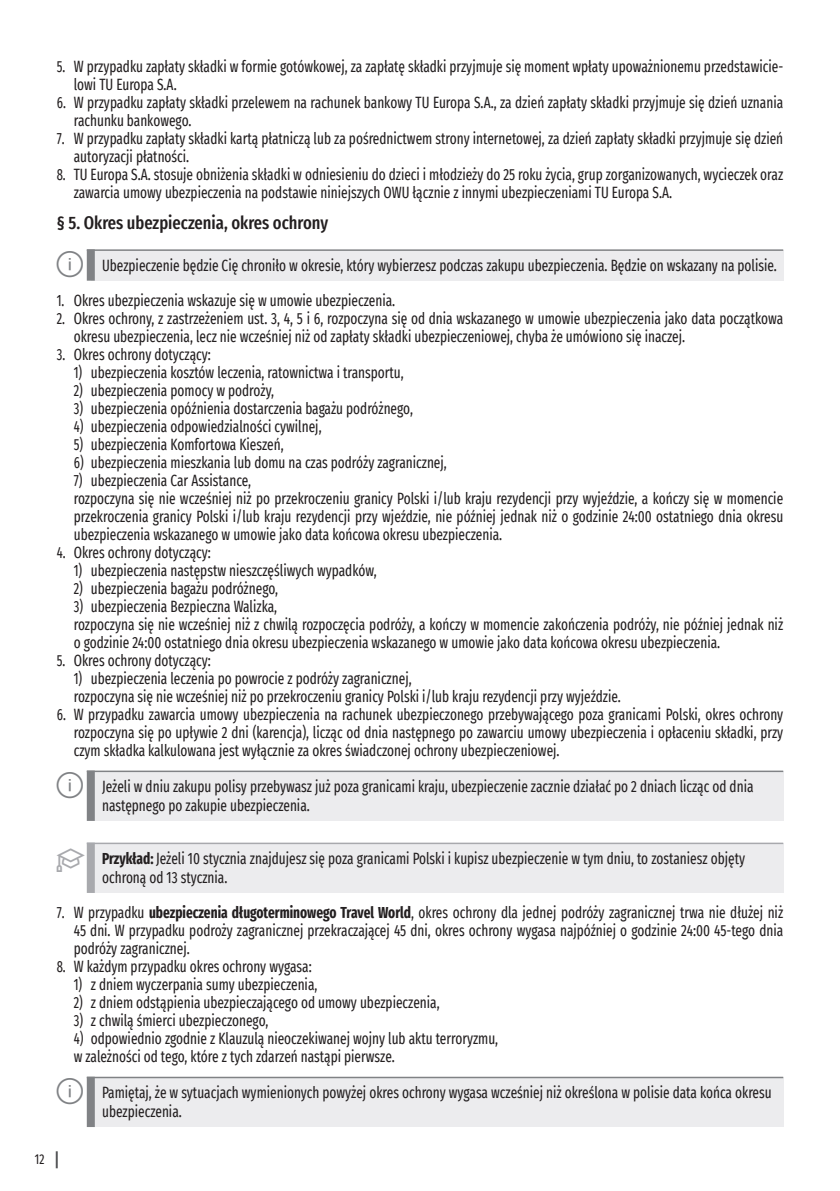
<style>
.page{position:relative;width:840px;height:1191px;background:#fff}
.page>*{position:absolute;margin:0;border:0;box-sizing:border-box;transform-origin:0 0}
.Paragraf{font:500 extra-condensed 18px "Fira Sans";color:#231f20}
.t1{font:extra-condensed 16px/18px "Fira Sans";color:#231f20;scale:.85 1}
.t2{font:extra-condensed 16px/18px "Fira Sans";color:#231f20;scale:.9 1}
.t3{font:extra-condensed 14px "Fira Sans";color:#231f20;scale:.9 1}
.s1{font-family:"Segoe MDL2 Assets";font-stretch:normal;font-size:28px;color:#a8a9ad}
.s2{font-weight:700}
</style>
<div class="page">
<svg style="left:56px;top:1151px;width:2px;height:17px"></svg>
<div style="left:91px;top:250px;width:691px;height:31px;background:#ececee"></div>
<div style="left:87px;top:249px;width:8px;height:32px;background:#808285"></div>
<hr style="left:87px;top:249px;width:695px;height:2px;background:#808285">
<div style="left:91px;top:771px;width:691px;height:50px;background:#ececee"></div>
<div style="left:87px;top:770px;width:8px;height:51px;background:#808285"></div>
<hr style="left:87px;top:770px;width:695px;height:2px;background:#808285">
<div style="left:91px;top:843px;width:691px;height:50px;background:#ececee"></div>
<div style="left:87px;top:842px;width:8px;height:51px;background:#a8a9ad"></div>
<hr style="left:87px;top:842px;width:695px;height:2px;background:#a8a9ad">
<div style="left:91px;top:1077px;width:691px;height:50px;background:#ececee"></div>
<div style="left:87px;top:1076px;width:8px;height:51px;background:#808285"></div>
<hr style="left:87px;top:1076px;width:695px;height:2px;background:#808285">
<p class="t1" style="left:74px;top:57px;width:835px;text-indent:-17px">5. W przypadku zapłaty składki w formie gotówkowej, za zapłatę składki przyjmuje się moment wpłaty upoważnionemu przedstawicie&shy;lowi TU Europa S.A.</p>
<p class="t1" style="left:74px;top:93px;width:835px;text-indent:-17px">6. W przypadku zapłaty składki przelewem na rachunek bankowy TU Europa S.A., za dzień zapłaty składki przyjmuje się dzień uznania rachunku bankowego.</p>
<p class="t1" style="left:74px;top:129px;width:835px;text-indent:-17px">7. W przypadku zapłaty składki kartą płatniczą lub za pośrednictwem strony internetowej, za dzień zapłaty składki przyjmuje się dzień autoryzacji płatności.</p>
<p class="t1" style="left:74px;top:165px;width:835px;text-indent:-17px">8. TU Europa S.A. stosuje obniżenia składki w odniesieniu do dzieci i młodzieży do 25 roku życia, grup zorganizowanych, wycieczek oraz zawarcia umowy ubezpieczenia na podstawie niniejszych OWU łącznie z innymi ubezpieczeniami TU Europa S.A.</p>
<p class="Paragraf" style="left:57px;top:208px;width:273px">§ 5. Okres ubezpieczenia, okres ochrony</p>
<p class="t2" style="left:102px;top:256px;width:750px">Ubezpieczenie będzie Cię chroniło w okresie, który wybierzesz podczas zakupu ubezpieczenia. Będzie on wskazany na polisie.</p>
<p class="t1" style="left:57px;top:291px;width:399px">1. Okres ubezpieczenia wskazuje się w umowie ubezpieczenia.</p>
<p class="t1" style="left:74px;top:309px;width:835px;text-indent:-17px">2. Okres ochrony, z zastrzeżeniem ust. 3, 4, 5 i 6, rozpoczyna się od dnia wskazanego w umowie ubezpieczenia jako data początkowa okresu ubezpieczenia, lecz nie wcześniej niż od zapłaty składki ubezpieczeniowej, chyba że umówiono się inaczej.</p>
<p class="t1" style="left:57px;top:345px;width:183px">3. Okres ochrony dotyczący:</p>
<p class="t1" style="left:74px;top:363px;width:389px">1) ubezpieczenia kosztów leczenia, ratownictwa i transportu,</p>
<p class="t1" style="left:74px;top:381px;width:237px">2) ubezpieczenia pomocy w podroży,</p>
<p class="t1" style="left:74px;top:399px;width:400px">3) ubezpieczenia opóźnienia dostarczenia bagażu podróżnego,</p>
<p class="t1" style="left:74px;top:417px;width:293px">4) ubezpieczenia odpowiedzialności cywilnej,</p>
<p class="t1" style="left:74px;top:435px;width:248px">5) ubezpieczenia Komfortowa Kieszeń,</p>
<p class="t1" style="left:74px;top:453px;width:440px">6) ubezpieczenia mieszkania lub domu na czas podróży zagranicznej,</p>
<p class="t1" style="left:74px;top:471px;width:210px">7) ubezpieczenia Car Assistance,</p>
<p class="t2" style="left:74px;top:489px;width:789px;text-align:justify">rozpoczyna się nie wcześniej niż po przekroczeniu granicy Polski i/lub kraju rezydencji przy wyjeździe, a kończy się w momencie przekroczenia granicy Polski i/lub kraju rezydencji przy wjeździe, nie później jednak niż o godzinie 24:00 ostatniego dnia okresu ubezpieczenia wskazanego w umowie jako data końcowa okresu ubezpieczenia.</p>
<p class="t1" style="left:57px;top:543px;width:183px">4. Okres ochrony dotyczący:</p>
<p class="t1" style="left:74px;top:561px;width:358px">1) ubezpieczenia następstw nieszczęśliwych wypadków,</p>
<p class="t1" style="left:74px;top:579px;width:242px">2) ubezpieczenia bagażu podróżnego,</p>
<p class="t1" style="left:74px;top:597px;width:240px">3) ubezpieczenia Bezpieczna Walizka,</p>
<p class="t2" style="left:74px;top:615px;width:789px">rozpoczyna się nie wcześniej niż z chwilą rozpoczęcia podróży, a kończy w momencie zakończenia podróży, nie później jednak niż o godzinie 24:00 ostatniego dnia okresu ubezpieczenia wskazanego w umowie jako data końcowa okresu ubezpieczenia.</p>
<p class="t1" style="left:57px;top:651px;width:183px">5. Okres ochrony dotyczący:</p>
<p class="t1" style="left:74px;top:669px;width:399px">1) ubezpieczenia leczenia po powrocie z podróży zagranicznej,</p>
<p class="t2" style="left:74px;top:687px;width:609px">rozpoczyna się nie wcześniej niż po przekroczeniu granicy Polski i/lub kraju rezydencji przy wyjeździe.</p>
<p class="t1" style="left:74px;top:705px;width:835px;text-align:justify;text-indent:-17px">6. W przypadku zawarcia umowy ubezpieczenia na rachunek ubezpieczonego przebywającego poza granicami Polski, okres ochrony rozpoczyna się po upływie 2 dni (karencja), licząc od dnia następnego po zawarciu umowy ubezpieczenia i opłaceniu składki, przy czym składka kalkulowana jest wyłącznie za okres świadczonej ochrony ubezpieczeniowej.</p>
<p class="t2" style="left:102px;top:776px;width:724px;line-height:19px">Jeżeli w dniu zakupu polisy przebywasz już poza granicami kraju, ubezpieczenie zacznie działać po 2 dniach licząc od dnia następnego po zakupie ubezpieczenia.</p>
<p class="t2" style="left:102px;top:848px;width:715px;line-height:19px;text-indent:-45px"><span class="s1">ç</span> <span class="s2">Przykład:</span> Jeżeli 10 stycznia znajdujesz się poza granicami Polski i kupisz ubezpieczenie w tym dniu, to zostaniesz objęty ochroną od 13 stycznia.</p>
<p class="t1" style="left:74px;top:903px;width:835px;text-align:justify;text-indent:-17px">7. W przypadku <span class="s2">ubezpieczenia długoterminowego Travel World</span>, okres ochrony dla jednej podróży zagranicznej trwa nie dłużej niż 45 dni. W przypadku podroży zagranicznej przekraczającej 45 dni, okres ochrony wygasa najpóźniej o godzinie 24:00 45-tego dnia podróży zagranicznej.</p>
<p class="t1" style="left:57px;top:957px;width:301px">8. W każdym przypadku okres ochrony wygasa:</p>
<p class="t1" style="left:74px;top:975px;width:288px">1) z dniem wyczerpania sumy ubezpieczenia,</p>
<p class="t1" style="left:74px;top:993px;width:431px">2) z dniem odstąpienia ubezpieczającego od umowy ubezpieczenia,</p>
<p class="t1" style="left:74px;top:1011px;width:230px">3) z chwilą śmierci ubezpieczonego,</p>
<p class="t1" style="left:74px;top:1029px;width:500px">4) odpowiednio zgodnie z Klauzulą nieoczekiwanej wojny lub aktu terroryzmu,</p>
<p class="t2" style="left:74px;top:1047px;width:358px">w zależności od tego, które z tych zdarzeń nastąpi pierwsze.</p>
<p class="t2" style="left:102px;top:1082px;width:745px;line-height:19px">Pamiętaj, że w sytuacjach wymienionych powyżej okres ochrony wygasa wcześniej niż określona w polisie data końca okresu ubezpieczenia.</p>
<p class="t3" style="left:35px;top:1148px;width:12px">12</p>
</div>
